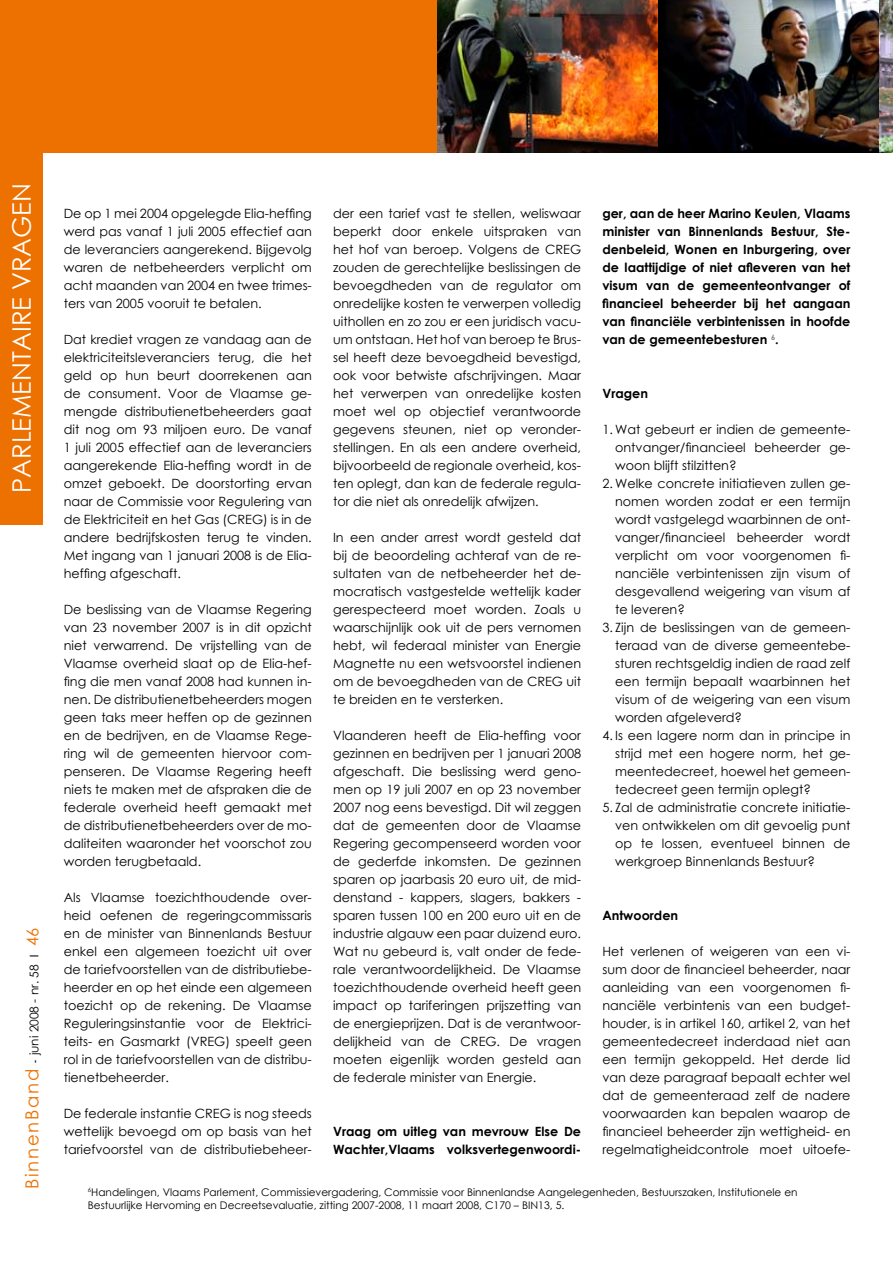
<style>
.page{position:relative;width:893px;height:1263px;background:#fff}
.page>*{position:absolute;margin:0;border:0;box-sizing:border-box;transform-origin:0 0}
.t1{font:25.5px "Century Gothic";color:#fff}
.t2{font:12.75px/18px "Century Gothic";color:#000;text-align:justify}
.t3{font:700 12.75px/18px "Century Gothic";color:#000}
.t4{font:12px "Century Gothic";color:#000}
.t5{font:10.5px/13.5px "Century Gothic";color:#000}
.s1{font-size:18px;color:#ed7100}
.s2{font-family:"Gill Sans";font-stretch:condensed;font-size:12.75px}
.s3{font-size:16.5px;color:#ed7100}
</style>
<div class="page">
<div style="left:0;top:0;width:438px;height:152px;background:#ed7100"></div>
<img style="left:437px;top:0;width:442px;height:152px">
<img style="left:879px;top:0;width:14px;height:152px">
<div style="left:0;top:152px;width:43px;height:372px;background:#ed7100"></div>
<h1 class="t1" style="left:4px;top:493px;width:311px;rotate:-90deg">PARLEMENTAIRE VRAGEN</h1>
<p class="t4" style="left:26px;top:1189px;width:263px;rotate:-90deg"><span class="s1">BinnenBand</span> <span class="s2">-</span> juni 2008 - nr. 58 <span class="s2">l</span> <span class="s3">46</span></p>
<p class="t2" style="left:64px;top:204px;width:250px">De op 1 mei 2004 opgelegde Elia-heffing werd pas vanaf 1 juli 2005 effectief aan de leveranciers aangerekend. Bijgevolg waren de netbeheerders verplicht om acht maanden van 2004 en twee trimes&shy;ters van 2005 vooruit te betalen.</p>
<p class="t2" style="left:64px;top:330px;width:250px">Dat krediet vragen ze vandaag aan de elektriciteitsleveranciers terug, die het geld op hun beurt doorrekenen aan de consument. Voor de Vlaamse ge&shy;mengde distributienetbeheerders gaat dit nog om 93 miljoen euro. De vanaf 1 juli 2005 effectief aan de leveranciers aangerekende Elia-heffing wordt in de omzet geboekt. De doorstorting ervan naar de Commissie voor Regulering van de Elektriciteit en het Gas (CREG) is in de andere bedrijfskosten terug te vinden.<br>Met ingang van 1 januari 2008 is de Elia&shy;heffing afgeschaft.</p>
<p class="t2" style="left:64px;top:600px;width:250px">De beslissing van de Vlaamse Regering van 23 november 2007 is in dit opzicht niet verwarrend. De vrijstelling van de Vlaamse overheid slaat op de Elia-hef&shy;fing die men vanaf 2008 had kunnen in&shy;nen. De distributienetbeheerders mogen geen taks meer heffen op de gezinnen en de bedrijven, en de Vlaamse Rege&shy;ring wil de gemeenten hiervoor com&shy;penseren. De Vlaamse Regering heeft niets te maken met de afspraken die de federale overheid heeft gemaakt met de distributienetbeheerders over de mo&shy;daliteiten waaronder het voorschot zou worden terugbetaald.</p>
<p class="t2" style="left:64px;top:888px;width:250px">Als Vlaamse toezichthoudende over&shy;heid oefenen de regeringcommissaris en de minister van Binnenlands Bestuur enkel een algemeen toezicht uit over de tariefvoorstellen van de distributiebe&shy;heerder en op het einde een algemeen toezicht op de rekening. De Vlaamse Reguleringsinstantie voor de Elektrici&shy;teits- en Gasmarkt (VREG) speelt geen rol in de tariefvoorstellen van de distribu&shy;tienetbeheerder.</p>
<p class="t2" style="left:64px;top:1104px;width:250px">De federale instantie CREG is nog steeds wettelijk bevoegd om op basis van het tariefvoorstel van de distributiebeheer-</p>
<p class="t2" style="left:333px;top:204px;width:250px">der een tarief vast te stellen, weliswaar beperkt door enkele uitspraken van het hof van beroep. Volgens de CREG zouden de gerechtelijke beslissingen de bevoegdheden van de regulator om onredelijke kosten te verwerpen volledig uithollen en zo zou er een juridisch vacu&shy;üm ontstaan. Het hof van beroep te Brus&shy;sel heeft deze bevoegdheid bevestigd, ook voor betwiste afschrijvingen. Maar het verwerpen van onredelijke kosten moet wel op objectief verantwoorde gegevens steunen, niet op veronder&shy;stellingen. En als een andere overheid, bijvoorbeeld de regionale overheid, kos&shy;ten oplegt, dan kan de federale regula&shy;tor die niet als onredelijk afwijzen.</p>
<p class="t2" style="left:333px;top:528px;width:250px">In een ander arrest wordt gesteld dat bij de beoordeling achteraf van de re&shy;sultaten van de netbeheerder het de&shy;mocratisch vastgestelde wettelijk kader gerespecteerd moet worden. Zoals u waarschijnlijk ook uit de pers vernomen hebt, wil federaal minister van Energie Magnette nu een wetsvoorstel indienen om de bevoegdheden van de CREG uit te breiden en te versterken.</p>
<p class="t2" style="left:333px;top:726px;width:250px">Vlaanderen heeft de Elia-heffing voor gezinnen en bedrijven per 1 januari 2008 afgeschaft. Die beslissing werd geno&shy;men op 19 juli 2007 en op 23 november 2007 nog eens bevestigd. Dit wil zeggen dat de gemeenten door de Vlaamse Regering gecompenseerd worden voor de gederfde inkomsten. De gezinnen sparen op jaarbasis 20 euro uit, de mid&shy;denstand - kappers, slagers, bakkers - sparen tussen 100 en 200 euro uit en de industrie algauw een paar duizend euro.<br>Wat nu gebeurd is, valt onder de fede&shy;rale verantwoordelijkheid. De Vlaamse toezichthoudende overheid heeft geen impact op tariferingen prijszetting van de energieprijzen. Dat is de verantwoor&shy;delijkheid van de CREG. De vragen moeten eigenlijk worden gesteld aan de federale minister van Energie.</p>
<p class="t3" style="left:602px;top:204px;width:250px;text-align:justify">ger, aan de heer Marino Keulen, Vlaams minister van Binnenlands Bestuur, Ste&shy;denbeleid, Wonen en Inburgering, over de laattijdige of niet afleveren van het visum van de gemeenteontvanger of financieel beheerder bij het aangaan van financiële verbintenissen in hoofde van de gemeentebesturen <sup>6</sup>.</p>
<p class="t3" style="left:602px;top:384px;width:47px">Vragen</p>
<p class="t2" style="left:615px;top:420px;width:237px;text-indent:-13px">1. Wat gebeurt er indien de gemeente&shy;ontvanger/financieel beheerder ge&shy;woon blijft stilzitten?</p>
<p class="t2" style="left:615px;top:474px;width:237px;text-indent:-13px">2. Welke concrete initiatieven zullen ge&shy;nomen worden zodat er een termijn wordt vastgelegd waarbinnen de ont&shy;vanger/financieel beheerder wordt verplicht om voor voorgenomen fi&shy;nanciële verbintenissen zijn visum of desgevallend weigering van visum af te leveren?</p>
<p class="t2" style="left:615px;top:618px;width:237px;text-indent:-13px">3. Zijn de beslissingen van de gemeen&shy;teraad van de diverse gemeentebe&shy;sturen rechtsgeldig indien de raad zelf een termijn bepaalt waarbinnen het visum of de weigering van een visum worden afgeleverd?</p>
<p class="t2" style="left:615px;top:726px;width:237px;text-indent:-13px">4. Is een lagere norm dan in principe in strijd met een hogere norm, het ge&shy;meentedecreet, hoewel het gemeen&shy;tedecreet geen termijn oplegt?</p>
<p class="t2" style="left:615px;top:798px;width:237px;text-indent:-13px">5. Zal de administratie concrete initiatie&shy;ven ontwikkelen om dit gevoelig punt op te lossen, eventueel binnen de werkgroep Binnenlands Bestuur?</p>
<p class="t3" style="left:602px;top:906px;width:77px">Antwoorden</p>
<p class="t2" style="left:602px;top:942px;width:250px">Het verlenen of weigeren van een vi&shy;sum door de financieel beheerder, naar aanleiding van een voorgenomen fi&shy;nanciële verbintenis van een budget&shy;houder, is in artikel 160, artikel 2, van het gemeentedecreet inderdaad niet aan een termijn gekoppeld. Het derde lid van deze paragraaf bepaalt echter wel dat de gemeenteraad zelf de nadere voorwaarden kan bepalen waarop de financieel beheerder zijn wettigheid- en regelmatigheidcontrole moet uitoefe-</p>
<p class="t5" style="left:88px;top:1185px;width:711px"><sup>6</sup>Handelingen, Vlaams Parlement, Commissievergadering, Commissie voor Binnenlandse Aangelegenheden, Bestuurszaken, Institutionele en<br>Bestuurlijke Hervoming en Decreetsevaluatie, zitting 2007-2008, 11 maart 2008, C170 – BIN13, 5.</p>
<p class="t3" style="left:333px;top:1122px;width:250px">Vraag om uitleg van mevrouw Else De<br>Wachter,Vlaams volksvertegenwoordi-</p>
</div>
